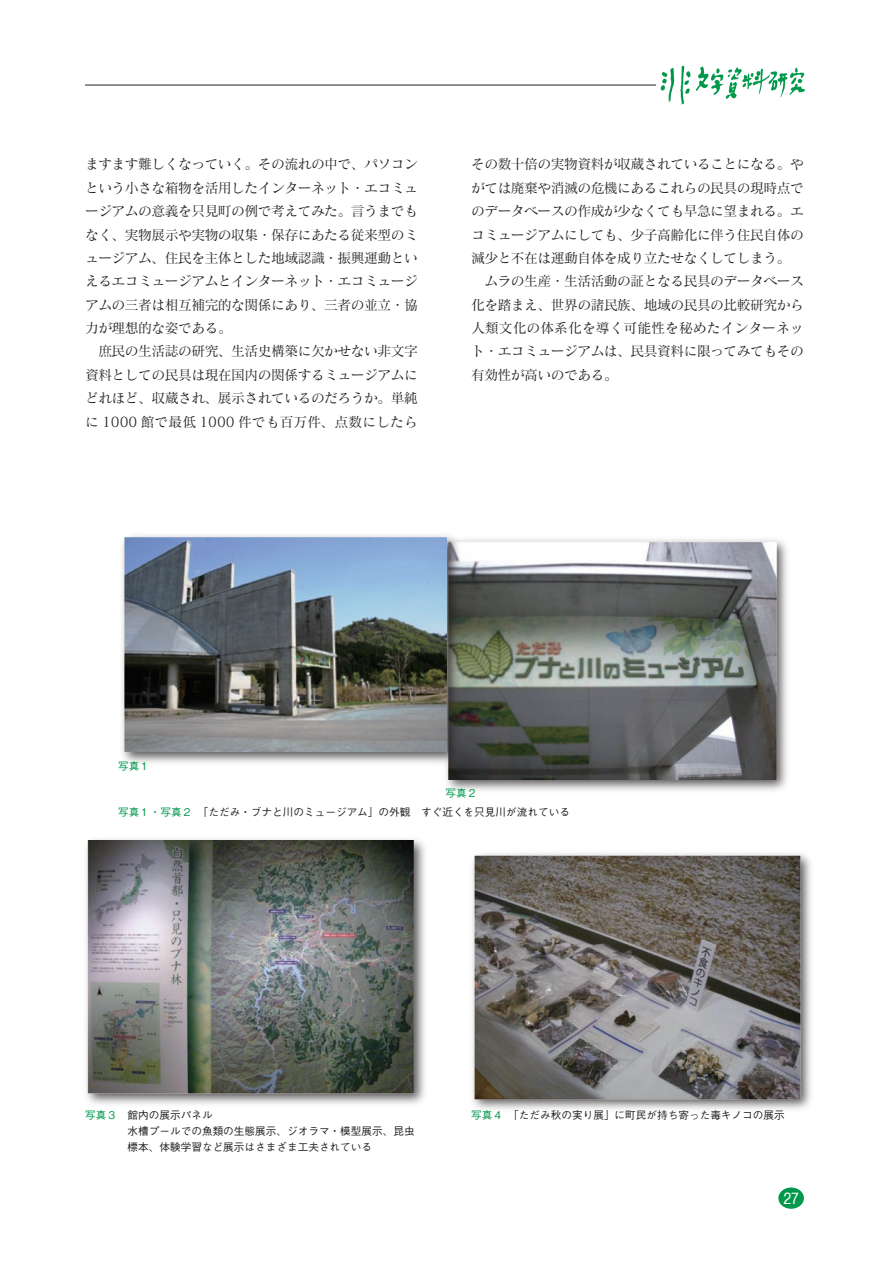
<style>
.page{position:relative;width:889px;height:1263px;background:#fff}
.page>*{position:absolute;margin:0;border:0;box-sizing:border-box;transform-origin:0 0}
.t1{font:500 15.45px "Gothic BBB Pro";color:#fff}
.t2{font:13.8px/23.4px "Matisse Pro M";letter-spacing:-.04em;color:#231f20;text-align:justify}
.t3{font:13.8px "Matisse Pro M";letter-spacing:.005em;color:#231f20}
.t4{font:500 10.65px/15.9px "Gothic BBB Pro";color:#231f20}
.t5{font:500 10.65px "Gothic BBB Pro";color:#00984a}
.s1{color:#00984a}
</style>
<div class="page">
<hr style="left:85px;top:85px;width:571px;height:1px;background:#231f20">
<img style="left:656px;top:65px;width:149px;height:40px">
<div style="left:778px;top:1187px;width:26px;height:22px;background:#00984a;border-radius:50%"></div>
<div style="left:441px;top:535px;width:350px;height:259px;background:#231f20;opacity:.75"></div>
<img style="left:446px;top:538px;width:332px;height:241px">
<div style="left:118px;top:530px;width:344px;height:236px;background:#231f20;opacity:.75"></div>
<img style="left:122px;top:537px;width:324px;height:215px">
<div style="left:81px;top:834px;width:348px;height:274px;background:#231f20;opacity:.75"></div>
<img style="left:85px;top:841px;width:333px;height:256px">
<div style="left:468px;top:848px;width:347px;height:266px;background:#231f20;opacity:.75"></div>
<img style="left:471px;top:851px;width:333px;height:250px">
<p class="t2" style="left:85px;top:152px;width:334px">ますます難しくなっていく。その流れの中で、パソコンという小さな箱物を活用したインターネット・エコミュージアムの意義を只見町の例で考えてみた。言うまでもなく、実物展示や実物の収集・保存にあたる従来型のミュージアム、住民を主体とした地域認識・振興運動といえるエコミュージアムとインターネット・エコミュージアムの三者は相互補完的な関係にあり、三者の並立・協力が理想的な姿である。</p>
<p class="t2" style="left:85px;top:339px;width:334px;text-indent:13px">庶民の生活誌の研究、生活史構築に欠かせない非文字資料としての民具は現在国内の関係するミュージアムにどれほど、収蔵され、展示されているのだろうか。単純に 1000 館で最低 1000 件でも百万件、点数にしたら</p>
<p class="t2" style="left:471px;top:152px;width:334px">その数十倍の実物資料が収蔵されていることになる。や</p>
<p class="t2" style="left:471px;top:176px;width:334px">がては廃棄や消滅の危機にあるこれらの民具の現時点で</p>
<p class="t2" style="left:471px;top:199px;width:334px">のデータベースの作成が少なくても早急に望まれる。エ</p>
<p class="t2" style="left:471px;top:222px;width:334px">コミュージアムにしても、少子高齢化に伴う住民自体の</p>
<p class="t2" style="left:471px;top:246px;width:321px">減少と不在は運動自体を成り立たせなくしてしまう。</p>
<p class="t2" style="left:484px;top:269px;width:321px">ムラの生産・生活活動の証となる民具のデータベース</p>
<p class="t2" style="left:471px;top:292px;width:334px">化を踏まえ、世界の諸民族、地域の民具の比較研究から</p>
<p class="t3" style="left:471px;top:319px;width:334px">人類文化の体系化を導く可能性を秘めたインターネッ</p>
<p class="t2" style="left:471px;top:339px;width:334px">ト・エコミュージアムは、民具資料に限ってみてもその</p>
<p class="t2" style="left:471px;top:363px;width:148px">有効性が高いのである。</p>
<p class="t5" style="left:118px;top:757px;width:33px">写真１</p>
<p class="t5" style="left:445px;top:785px;width:33px">写真２</p>
<p class="t4" style="left:118px;top:803px;width:453px"><span class="s1">写真１・写真２</span> 「ただみ・ブナと川のミュージアム」の外観　すぐ近くを只見川が流れている</p>
<p class="t4" style="left:128px;top:1106px;width:289px;text-indent:-43px"><span class="s1">写真３</span> 館内の展示パネル<br>水槽プールでの魚類の生態展示、ジオラマ・模型展示、昆虫標本、体験学習など展示はさまざま工夫されている</p>
<p class="t4" style="left:471px;top:1106px;width:315px"><span class="s1">写真４</span> 「ただみ秋の実り展」に町民が持ち寄った毒キノコの展示</p>
<p class="t1" style="left:783px;top:1186px;width:17px">27</p>
</div>
